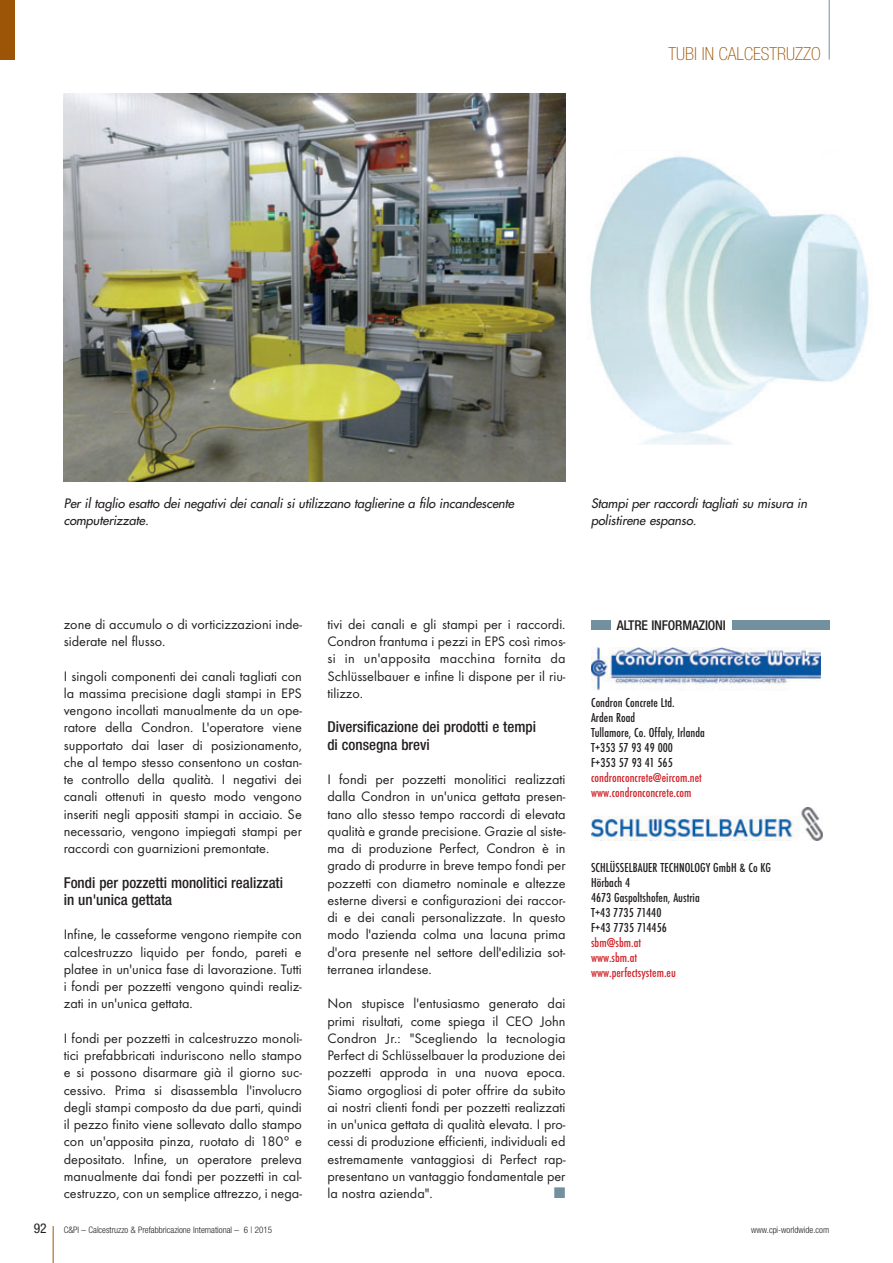
<style>
.page{position:relative;width:893px;height:1263px;background:#fff}
.page>*{position:absolute;margin:0;border:0;box-sizing:border-box;transform-origin:0 0}
.t1{font:100 condensed 18px "Helvetica Neue";color:#9c5506}
.t2{font:500 condensed 15px/17.2px "Helvetica Neue";color:#231f20}
.t3{font:14.25px/17.2px "Futura T";color:#231f20;text-align:justify}
.t4{font:14.25px "European Pi Three";color:#73909f}
.t5{font:500 condensed 13.5px/15px "Futura T";letter-spacing:.005em;color:#231f20}
.t6{font:500 condensed 13.5px/15px "Futura T";letter-spacing:.005em;color:#d1232a}
.t7{font:500 condensed 13.5px "Helvetica Neue";letter-spacing:-.01em;color:#231f20}
.t8{font:condensed 13.5px "Helvetica Neue";color:#231f20}
.t9{font:italic 12.75px/17.2px "Futura";color:#231f20}
.t10{font:300 condensed 9px "Helvetica Neue";color:#231f20}
</style>
<div class="page">
<hr style="left:892px;top:0;width:1px;height:200px;background:#d2e5e6">
<hr style="left:892px;top:1113px;width:1px;height:150px;background:#d2e5e6">
<hr style="left:892px;top:1098px;width:1px;height:49px;background:#037876">
<hr style="left:53px;top:1226px;width:1px;height:37px;background:#9c5506">
<hr style="left:829px;top:0;width:1px;height:60px;background:#73909f">
<div style="left:0;top:0;width:15px;height:60px;background:#9c5506"></div>
<img style="left:591px;top:647px;width:230px;height:44px">
<div style="left:591px;top:620px;width:19px;height:10px;background:#73909f"></div>
<div style="left:732px;top:620px;width:97px;height:10px;background:#73909f"></div>
<img style="left:591px;top:808px;width:232px;height:33px">
<img style="left:64px;top:94px;width:502px;height:387px">
<img style="left:590px;top:156px;width:279px;height:288px">
<p class="t1" style="left:668px;top:47px;width:154px">TUBI IN CALCESTRUZZO</p>
<p class="t9" style="left:64px;top:496px;width:454px">Per il taglio esatto dei negativi dei canali si utilizzano taglierine a filo incandescente computerizzate.</p>
<p class="t9" style="left:591px;top:496px;width:220px">Stampi per raccordi tagliati su misura in polistirene espanso.</p>
<p class="t3" style="left:64px;top:617px;width:240px">zone di accumulo o di vorticizzazioni inde&shy;siderate nel flusso.</p>
<p class="t3" style="left:64px;top:668px;width:240px">I singoli componenti dei canali tagliati con la massima precisione dagli stampi in EPS vengono incollati manualmente da un ope&shy;ratore della Condron. L'operatore viene supportato dai laser di posizionamento, che al tempo stesso consentono un costan&shy;te controllo della qualità. I negativi dei canali ottenuti in questo modo vengono inseriti negli appositi stampi in acciaio. Se necessario, vengono impiegati stampi per raccordi con guarnizioni premontate.</p>
<p class="t2" style="left:64px;top:875px;width:221px">Fondi per pozzetti monolitici realizzati in un'unica gettata</p>
<p class="t3" style="left:64px;top:927px;width:240px">Infine, le casseforme vengono riempite con calcestruzzo liquido per fondo, pareti e platee in un'unica fase di lavorazione. Tutti i fondi per pozzetti vengono quindi realiz&shy;zati in un'unica gettata.</p>
<p class="t3" style="left:64px;top:1031px;width:240px">I fondi per pozzetti in calcestruzzo monoli&shy;tici prefabbricati induriscono nello stampo e si possono disarmare già il giorno suc&shy;cessivo. Prima si disassembla l'involucro degli stampi composto da due parti, quindi il pezzo finito viene sollevato dallo stampo con un'apposita pinza, ruotato di 180° e depositato. Infine, un operatore preleva manualmente dai fondi per pozzetti in cal&shy;cestruzzo, con un semplice attrezzo, i nega-</p>
<p class="t3" style="left:327px;top:617px;width:240px">tivi dei canali e gli stampi per i raccordi.<br>Condron frantuma i pezzi in EPS così rimos&shy;si in un'apposita macchina fornita da Schlüsselbauer e infine li dispone per il riu&shy;tilizzo.</p>
<p class="t2" style="left:327px;top:720px;width:210px">Diversificazione dei prodotti e tempi di consegna brevi</p>
<p class="t3" style="left:327px;top:772px;width:240px">I fondi per pozzetti monolitici realizzati dalla Condron in un'unica gettata presen&shy;tano allo stesso tempo raccordi di elevata qualità e grande precisione. Grazie al siste&shy;ma di produzione Perfect, Condron è in grado di produrre in breve tempo fondi per pozzetti con diametro nominale e altezze esterne diversi e configurazioni dei raccor&shy;di e dei canali personalizzate. In questo modo l'azienda colma una lacuna prima d'ora presente nel settore dell'edilizia sot&shy;terranea irlandese.</p>
<p class="t3" style="left:327px;top:996px;width:240px">Non stupisce l'entusiasmo generato dai primi risultati, come spiega il CEO John Condron Jr.: "Scegliendo la tecnologia Perfect di Schlüsselbauer la produzione dei pozzetti approda in una nuova epoca.<br>Siamo orgogliosi di poter offrire da subito ai nostri clienti fondi per pozzetti realizzati in un'unica gettata di qualità elevata. I pro&shy;cessi di produzione efficienti, individuali ed estremamente vantaggiosi di Perfect rap&shy;presentano un vantaggio fondamentale per la nostra azienda".</p>
<p class="t4" style="left:554px;top:1185px;width:13px">-</p>
<p class="t7" style="left:617px;top:620px;width:111px">ALTRE INFORMAZIONI</p>
<p class="t5" style="left:591px;top:695px;width:115px">Condron Concrete Ltd.<br>Arden Road<br>Tullamore, Co. Offaly, Irlanda<br>T+353 57 93 49 000<br>F+353 57 93 41 565</p>
<p class="t6" style="left:591px;top:770px;width:112px">condronconcrete@eircom.net www.condronconcrete.com</p>
<p class="t5" style="left:591px;top:860px;width:181px">SCHLÜSSELBAUER TECHNOLOGY GmbH &amp; Co KG<br>Hörbach 4<br>4673 Gaspoltshofen, Austria<br>T+43 7735 71440<br>F+43 7735 714456</p>
<p class="t6" style="left:591px;top:935px;width:86px">sbm@sbm.at www.sbm.at www.perfectsystem.eu</p>
<p class="t8" style="left:34px;top:1223px;width:14px">92</p>
<p class="t10" style="left:64px;top:1226px;width:210px">C&amp;PI – Calcestruzzo &amp; Prefabbricazione International – 6 | 2015</p>
<p class="t10" style="left:751px;top:1226px;width:79px">www.cpi-worldwide.com</p>
</div>
